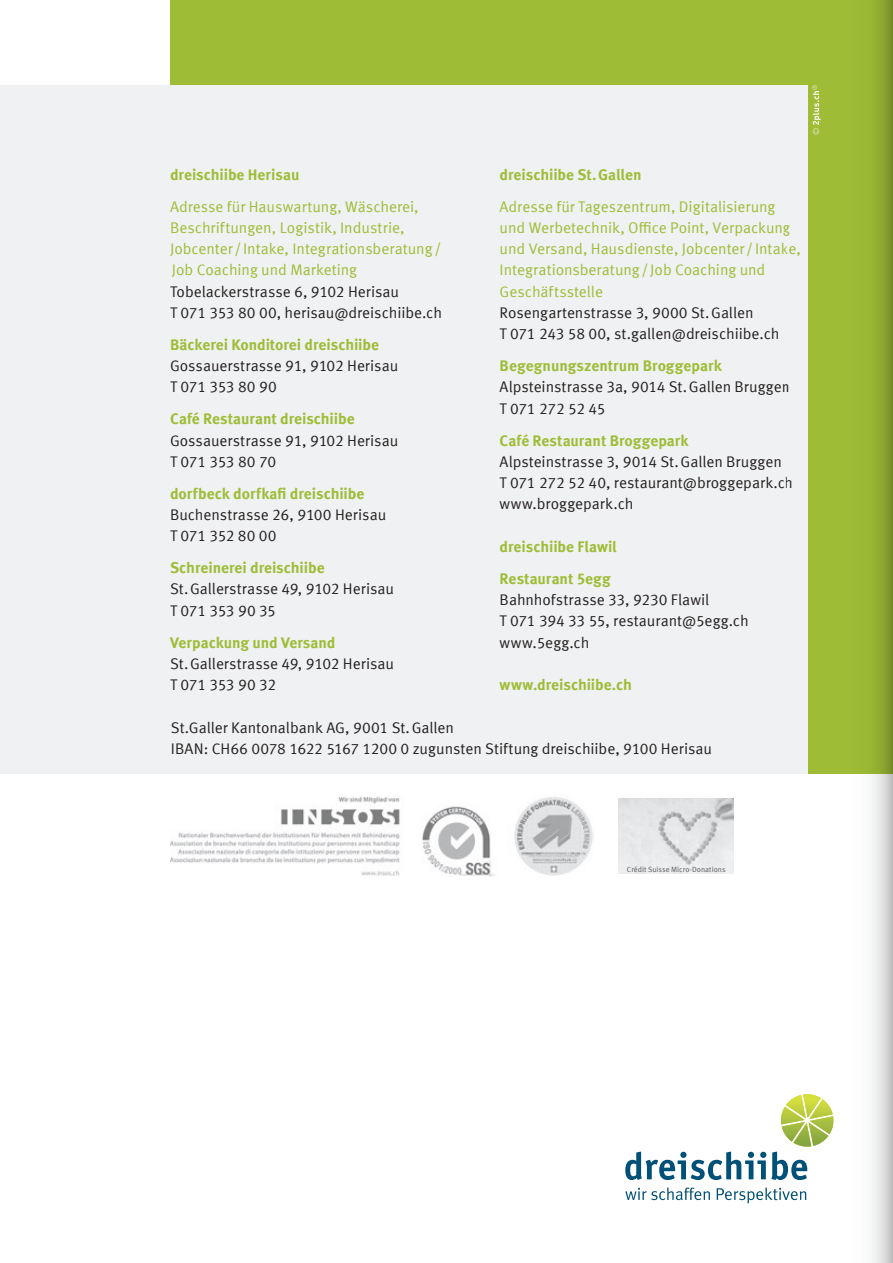
<style>
.page{position:relative;width:893px;height:1263px;background:#fff}
.page>*{position:absolute;margin:0;border:0;box-sizing:border-box;transform-origin:0 0}
.t1{font:15.3px/21.3px "Meta Offc Norm";letter-spacing:-.005em;color:#231f20}
.t2{font:15.3px/21.3px "Meta Offc Norm";letter-spacing:-.005em;color:#9ebc36}
.t3{font:700 15.3px/32px "Meta Offc";letter-spacing:-.005em;color:#9ebc36}
.t4{font:7.5px "Meta Offc Norm";letter-spacing:.005em;color:#57585a}
</style>
<div class="page">
<div style="left:170px;top:0;width:723px;height:774px;background:#9ebc36"></div>
<div style="left:0;top:85px;width:808px;height:689px;background:#f0f1f2"></div>
<img style="left:170px;top:796px;width:423px;height:80px">
<img style="left:619px;top:798px;width:115px;height:76px">
<svg style="left:625px;top:1187px;width:85px;height:13px"></svg>
<svg style="left:717px;top:1187px;width:70px;height:16px"></svg>
<svg style="left:625px;top:1103px;width:162px;height:77px"></svg>
<svg style="left:787px;top:0;width:106px;height:1263px"></svg>
<p class="t3" style="left:170px;top:159px;width:131px">dreischiibe Herisau</p>
<p class="t2" style="left:170px;top:196px;width:273px">Adresse für Hauswartung, Wäscherei, Beschriftungen, Logistik, Industrie, Jobcenter / Intake, Integrationsberatung/ Job Coaching und Marketing</p>
<p class="t1" style="left:170px;top:281px;width:274px">Tobelackerstrasse 6, 9102 Herisau<br>T 071 353 80 00, herisau@dreischiibe.ch</p>
<p class="t3" style="left:170px;top:329px;width:210px">Bäckerei Konditorei dreischiibe</p>
<p class="t1" style="left:170px;top:355px;width:230px">Gossauerstrasse 91, 9102 Herisau<br>T 071 353 80 90</p>
<p class="t3" style="left:170px;top:403px;width:186px">Café Restaurant dreischiibe</p>
<p class="t1" style="left:170px;top:430px;width:230px">Gossauerstrasse 91, 9102 Herisau<br>T 071 353 80 70</p>
<p class="t3" style="left:170px;top:478px;width:196px">dorfbeck dorfkafi dreischiibe</p>
<p class="t1" style="left:170px;top:504px;width:218px">Buchenstrasse 26, 9100 Herisau<br>T 071 352 80 00</p>
<p class="t3" style="left:170px;top:552px;width:156px">Schreinerei dreischiibe</p>
<p class="t1" style="left:170px;top:579px;width:225px">St.Gallerstrasse 49, 9102 Herisau<br>T 071 353 90 35</p>
<p class="t3" style="left:170px;top:627px;width:167px">Verpackung und Versand</p>
<p class="t1" style="left:170px;top:653px;width:225px">St.Gallerstrasse 49, 9102 Herisau<br>T 071 353 90 32</p>
<p class="t3" style="left:500px;top:159px;width:143px">dreischiibe St.Gallen</p>
<p class="t2" style="left:500px;top:196px;width:303px">Adresse für Tageszentrum, Digitalisierung und Werbetechnik, Office Point, Verpackung und Versand, Hausdienste, Jobcenter / Intake, Integrationsberatung/ Job Coaching und Geschäftsstelle</p>
<p class="t1" style="left:500px;top:302px;width:281px">Rosengartenstrasse 3, 9000 St.Gallen<br>T 071 243 58 00, st.gallen@dreischiibe.ch</p>
<p class="t3" style="left:500px;top:350px;width:224px">Begegnungszentrum Broggepark</p>
<p class="t1" style="left:500px;top:377px;width:292px">Alpsteinstrasse 3a, 9014 St.Gallen Bruggen<br>T 071 272 52 45</p>
<p class="t3" style="left:500px;top:425px;width:190px">Café Restaurant Broggepark</p>
<p class="t1" style="left:500px;top:451px;width:295px">Alpsteinstrasse 3, 9014 St.Gallen Bruggen<br>T 071 272 52 40, restaurant@broggepark.ch www.broggepark.ch</p>
<p class="t3" style="left:500px;top:531px;width:119px">dreischiibe Flawil<br>Restaurant 5egg</p>
<p class="t1" style="left:500px;top:589px;width:251px">Bahnhofstrasse 33, 9230 Flawil<br>T 071 394 33 55, restaurant@5egg.ch www.5egg.ch</p>
<p class="t3" style="left:500px;top:669px;width:134px">www.dreischiibe.ch</p>
<p class="t1" style="left:171px;top:717px;width:543px">St.Galler Kantonalbank AG, 9001 St.Gallen<br>IBAN: CH66 0078 1622 5167 1200 0 zugunsten Stiftung dreischiibe, 9100 Herisau</p>
<p class="t4" style="left:627px;top:865px;width:100px">Crédit Suisse Micro-Donations</p>
</div>
